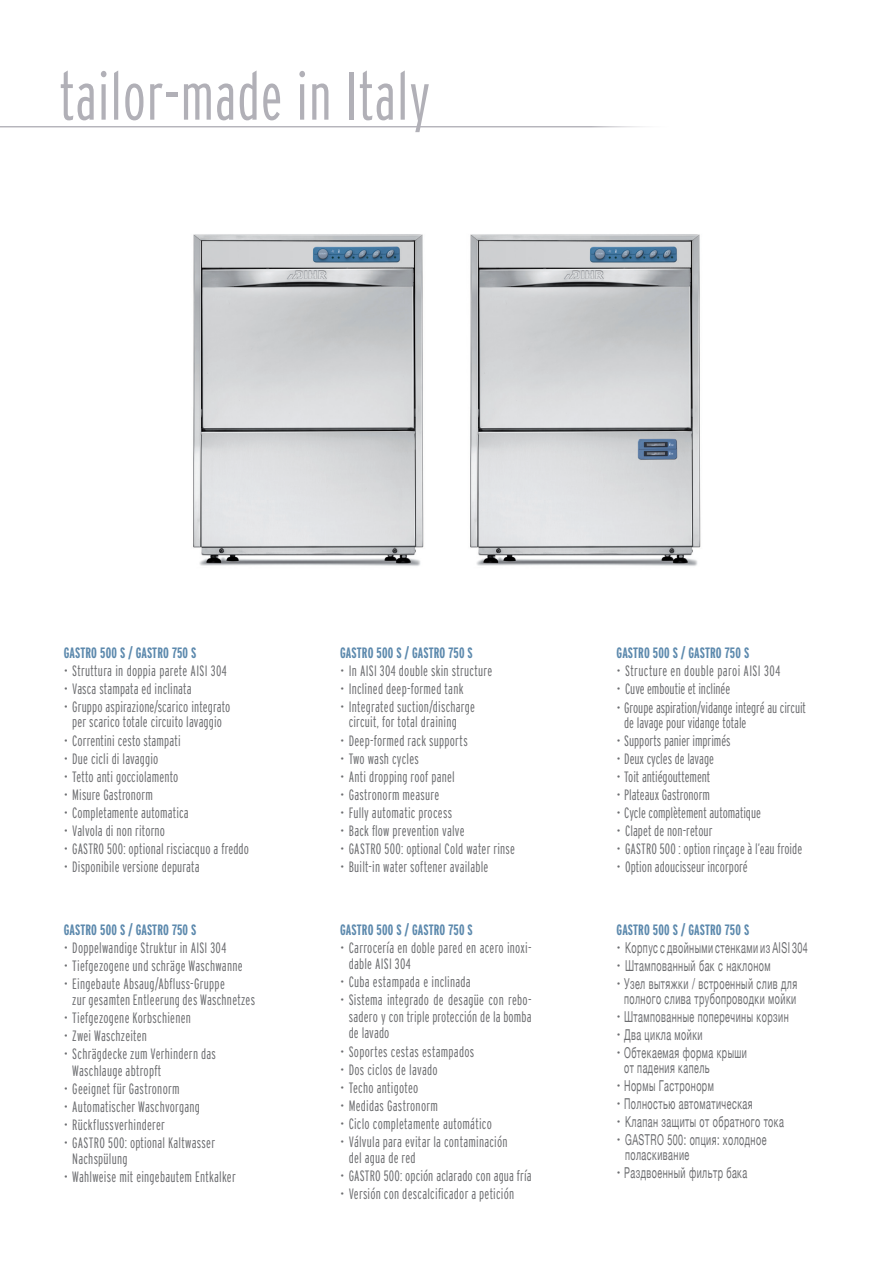
<style>
.page{position:relative;width:893px;height:1263px;background:#fff}
.page>*{position:absolute;margin:0;border:0;box-sizing:border-box;transform-origin:0 0}
.t1{font:300 extra-condensed 67.5px "Interstate";letter-spacing:.01em;color:#b1b0b7}
.t2{font:300 extra-condensed 15px/16.5px "Interstate";letter-spacing:.015em;color:#6c6d70}
.t3{font:15px/15px "Helvetica Neue";letter-spacing:.05em;color:#6c6d70;scale:.6 1}
.t4{font:300 extra-condensed 15px/15px "Interstate";letter-spacing:-.005em;color:#6c6d70}
.t5{font:700 extra-condensed 15px "Interstate";letter-spacing:.005em;color:#5c89ad}
.s1{font-family:"Interstate";font-weight:300;font-stretch:extra-condensed}
</style>
<div class="page">
<hr style="left:0;top:126px;width:676px;height:2px;background:#b1b0b7">
<img style="left:193px;top:234px;width:231px;height:332px">
<img style="left:470px;top:234px;width:231px;height:332px">
<h1 class="t1" style="left:60px;top:58px;width:372px">tailor-made in Italy</h1>
<p class="t5" style="left:64px;top:645px;width:134px">GASTRO 500 S / GASTRO 750 S</p>
<p class="t2" style="left:64px;top:663px;width:164px">• Struttura in doppia parete AISI 304</p>
<p class="t2" style="left:64px;top:681px;width:129px">• Vasca stampata ed inclinata</p>
<p class="t2" style="left:64px;top:699px;width:168px;line-height:15px;text-align:center">• Gruppo aspirazione/scarico integrato per scarico totale circuito lavaggio</p>
<p class="t2" style="left:64px;top:732px;width:118px">• Correntini cesto stampati</p>
<p class="t2" style="left:64px;top:750px;width:96px">• Due cicli di lavaggio</p>
<p class="t2" style="left:64px;top:768px;width:116px">• Tetto anti gocciolamento</p>
<p class="t2" style="left:64px;top:786px;width:91px">• Misure Gastronorm</p>
<p class="t2" style="left:64px;top:804px;width:126px">• Completamente automatica</p>
<p class="t2" style="left:64px;top:822px;width:103px">• Valvola di non ritorno</p>
<p class="t2" style="left:64px;top:840px;width:187px">• GASTRO 500: optional risciacquo a freddo</p>
<p class="t2" style="left:64px;top:858px;width:137px">• Disponibile versione depurata</p>
<p class="t5" style="left:64px;top:921px;width:134px">GASTRO 500 S / GASTRO 750 S</p>
<p class="t2" style="left:64px;top:939px;width:164px">• Doppelwandige Struktur in AISI 304</p>
<p class="t2" style="left:64px;top:957px;width:180px">• Tiefgezogene und schräge Waschwanne</p>
<p class="t2" style="left:72px;top:975px;width:184px;text-indent:-9px">• Eingebaute Absaug/Abfluss-Gruppe<br>zur gesamten Entleerung des Waschnetzes</p>
<p class="t2" style="left:64px;top:1010px;width:129px">• Tiefgezogene Korbschienen</p>
<p class="t2" style="left:64px;top:1028px;width:85px">• Zwei Waschzeiten</p>
<p class="t2" style="left:72px;top:1046px;width:145px;text-indent:-9px">• Schrägdecke zum Verhindern das<br>Waschlauge abtropft</p>
<p class="t2" style="left:64px;top:1080px;width:117px">• Geeignet für Gastronorm</p>
<p class="t2" style="left:64px;top:1098px;width:138px">• Automatischer Waschvorgang</p>
<p class="t2" style="left:64px;top:1116px;width:103px">• Rückflussverhinderer</p>
<p class="t2" style="left:72px;top:1134px;width:144px;text-indent:-9px">• GASTRO 500: optional Kaltwasser<br>Nachspülung</p>
<p class="t2" style="left:64px;top:1169px;width:173px">• Wahlweise mit eingebautem Entkalker</p>
<p class="t5" style="left:340px;top:645px;width:134px">GASTRO 500 S / GASTRO 750 S</p>
<p class="t2" style="left:340px;top:663px;width:154px">• In AISI 304 double skin structure</p>
<p class="t2" style="left:340px;top:681px;width:125px">• Inclined deep-formed tank</p>
<p class="t2" style="left:349px;top:699px;width:128px;line-height:15px;text-indent:-9px">• Integrated suction/discharge circuit, for total draining</p>
<p class="t2" style="left:340px;top:732px;width:129px">• Deep-formed rack supports</p>
<p class="t2" style="left:340px;top:750px;width:80px">• Two wash cycles</p>
<p class="t2" style="left:340px;top:768px;width:116px">• Anti dropping roof panel</p>
<p class="t2" style="left:340px;top:786px;width:101px">• Gastronorm measure</p>
<p class="t2" style="left:340px;top:804px;width:114px">• Fully automatic process</p>
<p class="t2" style="left:340px;top:822px;width:126px">• Back flow prevention valve</p>
<p class="t2" style="left:340px;top:840px;width:176px">• GASTRO 500: optional Cold water rinse</p>
<p class="t2" style="left:340px;top:858px;width:150px">• Built-in water softener available</p>
<p class="t5" style="left:340px;top:921px;width:134px">GASTRO 500 S / GASTRO 750 S</p>
<p class="t2" style="left:349px;top:939px;width:184px;text-indent:-9px">• Carrocería en doble pared en acero inoxi&shy;dable AISI 304</p>
<p class="t2" style="left:340px;top:974px;width:132px">• Cuba estampada e inclinada</p>
<p class="t2" style="left:349px;top:992px;width:184px;text-align:justify;text-indent:-9px">• Sistema integrado de desagüe con rebo&shy;sadero y con triple protección de la bomba de lavado</p>
<p class="t2" style="left:340px;top:1043px;width:136px">• Soportes cestas estampados</p>
<p class="t2" style="left:340px;top:1061px;width:99px">• Dos ciclos de lavado</p>
<p class="t2" style="left:340px;top:1079px;width:80px">• Techo antigoteo</p>
<p class="t2" style="left:340px;top:1097px;width:99px">• Medidas Gastronorm</p>
<p class="t2" style="left:340px;top:1115px;width:153px">• Ciclo completamente automático</p>
<p class="t2" style="left:349px;top:1133px;width:160px;text-indent:-9px">• Válvula para evitar la contaminación del agua de red</p>
<p class="t2" style="left:340px;top:1167px;width:193px">• GASTRO 500: opción aclarado con agua fría</p>
<p class="t2" style="left:340px;top:1185px;width:176px">• Versión con descalcificador a petición</p>
<p class="t5" style="left:617px;top:645px;width:134px">GASTRO 500 S / GASTRO 750 S</p>
<p class="t2" style="left:617px;top:663px;width:165px">• Structure en double paroi AISI 304</p>
<p class="t4" style="left:617px;top:681px;width:115px">• Cuve emboutie et inclinée</p>
<p class="t4" style="left:624px;top:700px;width:183px;text-indent:-8px">• Groupe aspiration/vidange integré au circuit de lavage pour vidange totale</p>
<p class="t2" style="left:617px;top:732px;width:116px">• Supports panier imprimés</p>
<p class="t2" style="left:617px;top:750px;width:99px">• Deux cycles de lavage</p>
<p class="t4" style="left:617px;top:769px;width:95px">• Toit antiégouttement</p>
<p class="t2" style="left:617px;top:786px;width:95px">• Plateaux Gastronorm</p>
<p class="t4" style="left:617px;top:805px;width:146px">• Cycle complètement automatique</p>
<p class="t2" style="left:617px;top:822px;width:97px">• Clapet de non-retour</p>
<p class="t2" style="left:617px;top:840px;width:187px">• GASTRO 500 : option rinçage à l’eau froide</p>
<p class="t2" style="left:617px;top:858px;width:133px">• Option adoucisseur incorporé</p>
<p class="t5" style="left:617px;top:921px;width:134px">GASTRO 500 S / GASTRO 750 S</p>
<p class="t3" style="left:617px;top:941px;width:320px"><span class="s1">•</span> Корпус с двойными стенками из AISI 304</p>
<p class="t3" style="left:617px;top:959px;width:258px"><span class="s1">•</span> Штампованный бак с наклоном</p>
<p class="t3" style="left:617px;top:977px;width:303px;text-align:center"><span class="s1">•</span> Узел вытяжки / встроенный слив для полного слива трубопроводки мойки</p>
<p class="t3" style="left:617px;top:1010px;width:288px"><span class="s1">•</span> Штампованные поперечины корзин</p>
<p class="t3" style="left:617px;top:1028px;width:145px"><span class="s1">•</span> Два цикла мойки</p>
<p class="t3" style="left:624px;top:1046px;width:206px;text-indent:-8px"><span class="s1">•</span> Обтекаемая форма крыши от падения капель</p>
<p class="t3" style="left:617px;top:1079px;width:164px"><span class="s1">•</span> Нормы Гастронорм</p>
<p class="t3" style="left:617px;top:1097px;width:228px"><span class="s1">•</span> Полностью автоматическая</p>
<p class="t3" style="left:617px;top:1115px;width:280px"><span class="s1">•</span> Клапан защиты от обратного тока</p>
<p class="t3" style="left:625px;top:1133px;width:237px;text-indent:-9px"><span class="s1">•</span> GASTRO 500: опция: холодное поласкивание</p>
<p class="t3" style="left:617px;top:1166px;width:219px"><span class="s1">•</span> Раздвоенный фильтр бака</p>
</div>
